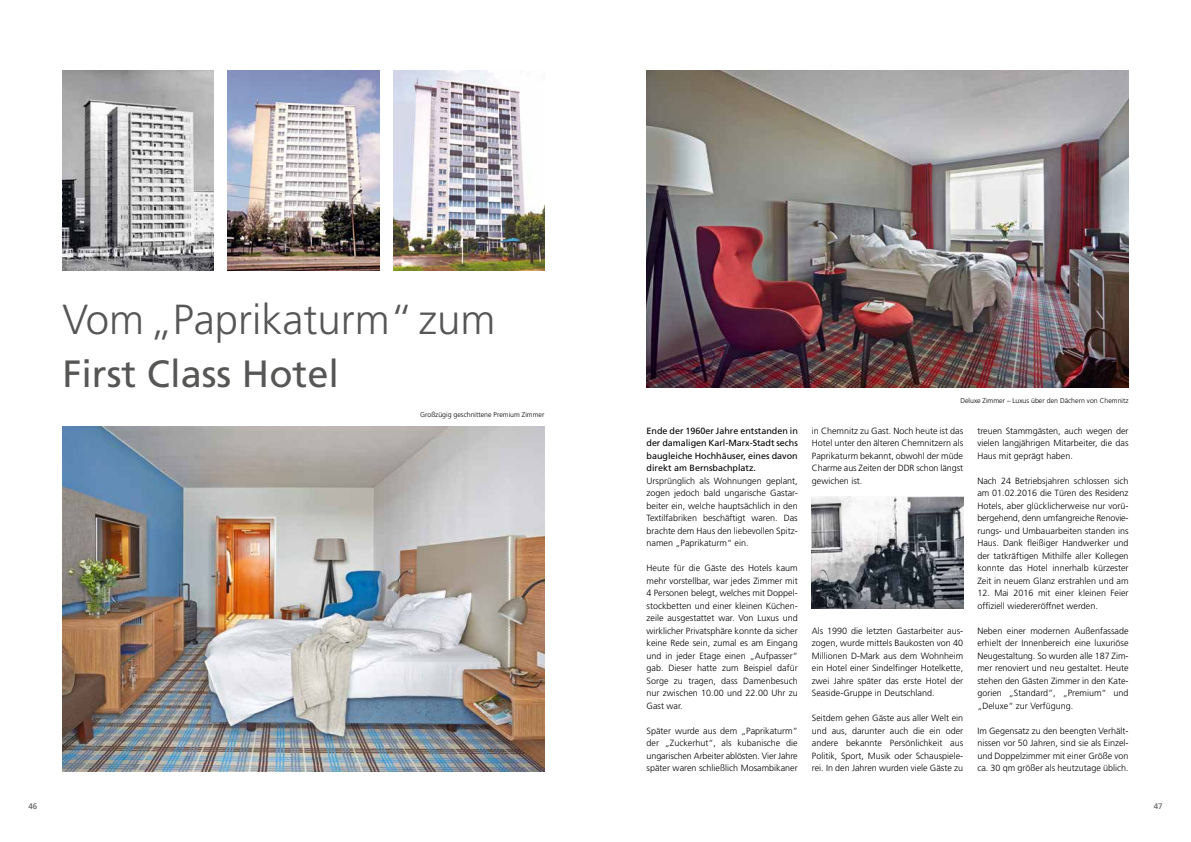
<style>
.page{position:relative;width:1191px;height:842px;background:#fff}
.page>*{position:absolute;margin:0;border:0;box-sizing:border-box;transform-origin:0 0}
.t1{font:300 42px "Frutiger";color:#565655}
.t2{font:38px "Frutiger";color:#565655}
.t3{font:300 9px/12.5px "Frutiger";color:#000;text-align:justify}
.t4{font:9px/12.5px "Frutiger";color:#000;text-align:justify}
.t5{font:8px "Frutiger";color:#565655}
.t6{font:300 7px "Frutiger";color:#000}
</style>
<div class="page">
<img style="left:228px;top:71px;width:151px;height:200px">
<img style="left:62px;top:71px;width:152px;height:200px">
<img style="left:393px;top:71px;width:151px;height:200px">
<img style="left:62px;top:427px;width:482px;height:344px">
<img style="left:812px;top:496px;width:151px;height:112px">
<img style="left:646px;top:71px;width:482px;height:316px">
<h1 class="t1" style="left:62px;top:295px;width:434px">Vom„Paprikaturm“zum</h1>
<h2 class="t2" style="left:62px;top:352px;width:278px">First Class Hotel</h2>
<p class="t6" style="left:420px;top:411px;width:126px">Großzügig geschnittene Premium Zimmer</p>
<p class="t4" style="left:646px;top:424px;width:153px">Ende der 1960er Jahre entstanden in der damaligen Karl-Marx-Stadt sechs baugleiche Hochhäuser, eines davon direkt am Bernsbachplatz.</p>
<p class="t3" style="left:646px;top:474px;width:153px">Ursprünglich als Wohnungen geplant, zogen jedoch bald ungarische Gastar&shy;beiter ein, welche hauptsächlich in den Textilfabriken beschäftigt waren. Das brachte dem Haus den liebevollen Spitz&shy;namen „Paprikaturm“ ein.</p>
<p class="t3" style="left:646px;top:562px;width:153px">Heute für die Gäste des Hotels kaum mehr vorstellbar, war jedes Zimmer mit 4 Personen belegt, welches mit Doppel&shy;stockbetten und einer kleinen Küchen&shy;zeile ausgestattet war. Von Luxus und wirklicher Privatsphäre konnte da sicher keine Rede sein, zumal es am Eingang und in jeder Etage einen „Aufpasser“ gab. Dieser hatte zum Beispiel dafür Sorge zu tragen, dass Damenbesuch nur zwischen 10.00 und 22.00 Uhr zu Gast war.</p>
<p class="t3" style="left:646px;top:724px;width:153px">Später wurde aus dem „Paprikaturm“ der „Zuckerhut“, als kubanische die ungarischen Arbeiter ablösten. Vier Jahre später waren schließlich Mosambikaner</p>
<p class="t6" style="left:960px;top:396px;width:170px">Deluxe Zimmer – Luxus über den Dächern von Chemnitz</p>
<p class="t3" style="left:812px;top:424px;width:153px">in Chemnitz zu Gast. Noch heute ist das Hotel unter den älteren Chemnitzern als Paprikaturm bekannt, obwohl der müde Charme aus Zeiten der DDR schon längst gewichen ist.</p>
<p class="t3" style="left:812px;top:624px;width:153px">Als 1990 die letzten Gastarbeiter aus&shy;zogen, wurde mittels Baukosten von 40<br>Millionen D-Mark aus dem Wohnheim ein Hotel einer Sindelfinger Hotelkette, zwei Jahre später das erste Hotel der Seaside-Gruppe in Deutschland.</p>
<p class="t3" style="left:812px;top:712px;width:153px">Seitdem gehen Gäste aus aller Welt ein und aus, darunter auch die ein oder andere bekannte Persönlichkeit aus Politik, Sport, Musik oder Schauspiele&shy;rei. In den Jahren wurden viele Gäste zu</p>
<p class="t3" style="left:977px;top:424px;width:153px">treuen Stammgästen, auch wegen der vielen langjährigen Mitarbeiter, die das Haus mit geprägt haben.</p>
<p class="t3" style="left:977px;top:474px;width:153px">Nach 24 Betriebsjahren schlossen sich am 01.02.2016 die Türen des Residenz Hotels, aber glücklicherweise nur vorü&shy;bergehend, denn umfangreiche Renovie&shy;rungs- und Umbauarbeiten standen ins Haus. Dank fleißiger Handwerker und der tatkräftigen Mithilfe aller Kollegen konnte das Hotel innerhalb kürzester Zeit in neuem Glanz erstrahlen und am</p>
<p class="t3" style="left:977px;top:587px;width:153px">12. Mai 2016 mit einer kleinen Feier offiziell wiedereröffnet werden.</p>
<p class="t3" style="left:977px;top:624px;width:153px">Neben einer modernen Außenfassade erhielt der Innenbereich eine luxuriöse Neugestaltung. So wurden alle 187 Zim&shy;mer renoviert und neu gestaltet. Heute stehen den Gästen Zimmer in den Kate&shy;gorien „Standard“, „Premium“ und „Deluxe“ zur Verfügung.</p>
<p class="t3" style="left:977px;top:724px;width:153px">Im Gegensatz zu den beengten Verhält&shy;nissen vor 50 Jahren, sind sie als Einzel&shy;und Doppelzimmer mit einer Größe von ca. 30 qm größer als heutzutage üblich.</p>
<p class="t5" style="left:28px;top:801px;width:10px">46</p>
<p class="t5" style="left:1153px;top:801px;width:10px">47</p>
</div>
